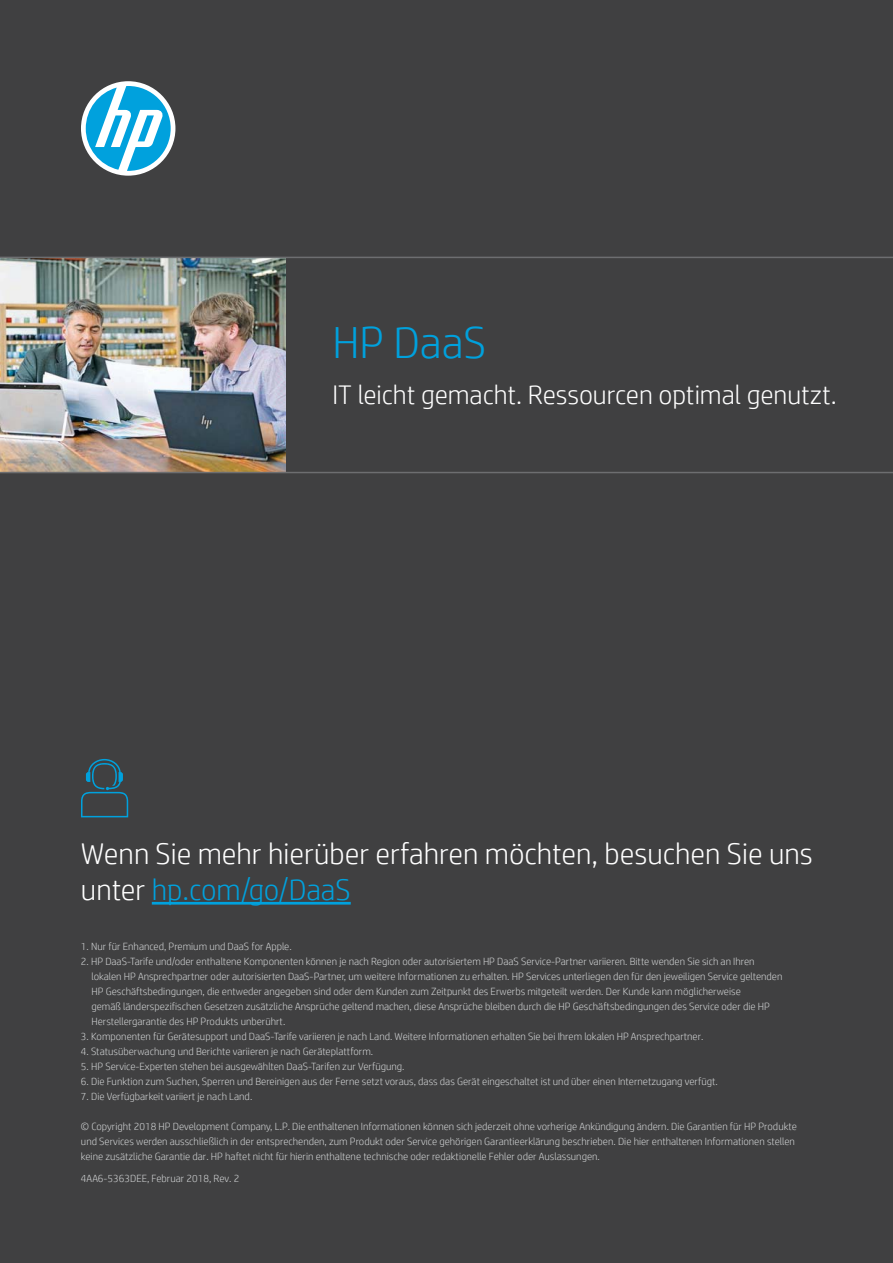
<style>
.page{position:relative;width:893px;height:1263px;background:#404041}
.page>*{position:absolute;margin:0;border:0;box-sizing:border-box;transform-origin:0 0}
.t1{font:300 45px "HP Simplified";color:#00a1dd}
.t2{font:300 30px/36px "HP Simplified";color:#fff}
.t3{font:300 27px "HP Simplified";color:#fff}
.t4{font:300 10.5px/15px "HP Simplified";color:#d1d3d4}
.s1{color:#00a1dd}
</style>
<div class="page">
<hr style="left:152px;top:902px;width:199px;height:3px;background:#00a1dd">
<div style="left:81px;top:81px;width:94px;height:95px;background:#fff;border-radius:50%"></div>
<svg style="left:86px;top:86px;width:85px;height:85px"></svg>
<svg style="left:81px;top:759px;width:47px;height:58px"></svg>
<img style="left:0;top:258px;width:285px;height:214px">
<hr style="left:0;top:257px;width:893px;height:1px;background:#6d6e70">
<hr style="left:0;top:472px;width:893px;height:1px;background:#6d6e70">
<h1 class="t1" style="left:333px;top:313px;width:155px">HP DaaS</h1>
<h3 class="t3" style="left:333px;top:377px;width:506px">IT leicht gemacht. Ressourcen optimal genutzt.</h3>
<h2 class="t2" style="left:81px;top:836px;width:733px">Wenn Sie mehr hierüber erfahren möchten, besuchen Sie uns unter <span class="s1">hp.com/go/DaaS</span></h2>
<p class="t4" style="left:81px;top:939px;width:212px">1. Nur für Enhanced, Premium und DaaS for Apple.</p>
<p class="t4" style="left:91px;top:954px;width:692px;text-indent:-10px">2. HP DaaS-Tarife und/oder enthaltene Komponenten können je nach Region oder autorisiertem HP DaaS Service-Partner variieren. Bitte wenden Sie sich an Ihren lokalen HP Ansprechpartner oder autorisierten DaaS-Partner, um weitere Informationen zu erhalten. HP Services unterliegen den für den jeweiligen Service geltenden HP Geschäftsbedingungen, die entweder angegeben sind oder dem Kunden zum Zeitpunkt des Erwerbs mitgeteilt werden. Der Kunde kann möglicherweise<br>gemäß länderspezifischen Gesetzen zusätzliche Ansprüche geltend machen, diese Ansprüche bleiben durch die HP Geschäftsbedingungen des Service oder die HP Herstellergarantie des HP Produkts unberührt.</p>
<p class="t4" style="left:81px;top:1029px;width:624px">3. Komponenten für Gerätesupport und DaaS-Tarife variieren je nach Land. Weitere Informationen erhalten Sie bei Ihrem lokalen HP Ansprechpartner.</p>
<p class="t4" style="left:81px;top:1044px;width:294px">4. Statusüberwachung und Berichte variieren je nach Geräteplattform.</p>
<p class="t4" style="left:81px;top:1059px;width:325px">5. HP Service-Experten stehen bei ausgewählten DaaS-Tarifen zur Verfügung.</p>
<p class="t4" style="left:81px;top:1074px;width:638px">6. Die Funktion zum Suchen, Sperren und Bereinigen aus der Ferne setzt voraus, dass das Gerät eingeschaltet ist und über einen Internetzugang verfügt.</p>
<p class="t4" style="left:81px;top:1089px;width:173px">7. Die Verfügbarkeit variiert je nach Land.</p>
<p class="t4" style="left:81px;top:1119px;width:717px">© Copyright 2018 HP Development Company, L.P. Die enthaltenen Informationen können sich jederzeit ohne vorherige Ankündigung ändern. Die Garantien für HP Produkte und Services werden ausschließlich in der entsprechenden, zum Produkt oder Service gehörigen Garantieerklärung beschrieben. Die hier enthaltenen Informationen stellen keine zusätzliche Garantie dar. HP haftet nicht für hierin enthaltene technische oder redaktionelle Fehler oder Auslassungen.</p>
<p class="t4" style="left:81px;top:1170px;width:160px">4AA6-5363DEE, Februar 2018, Rev. 2</p>
</div>
